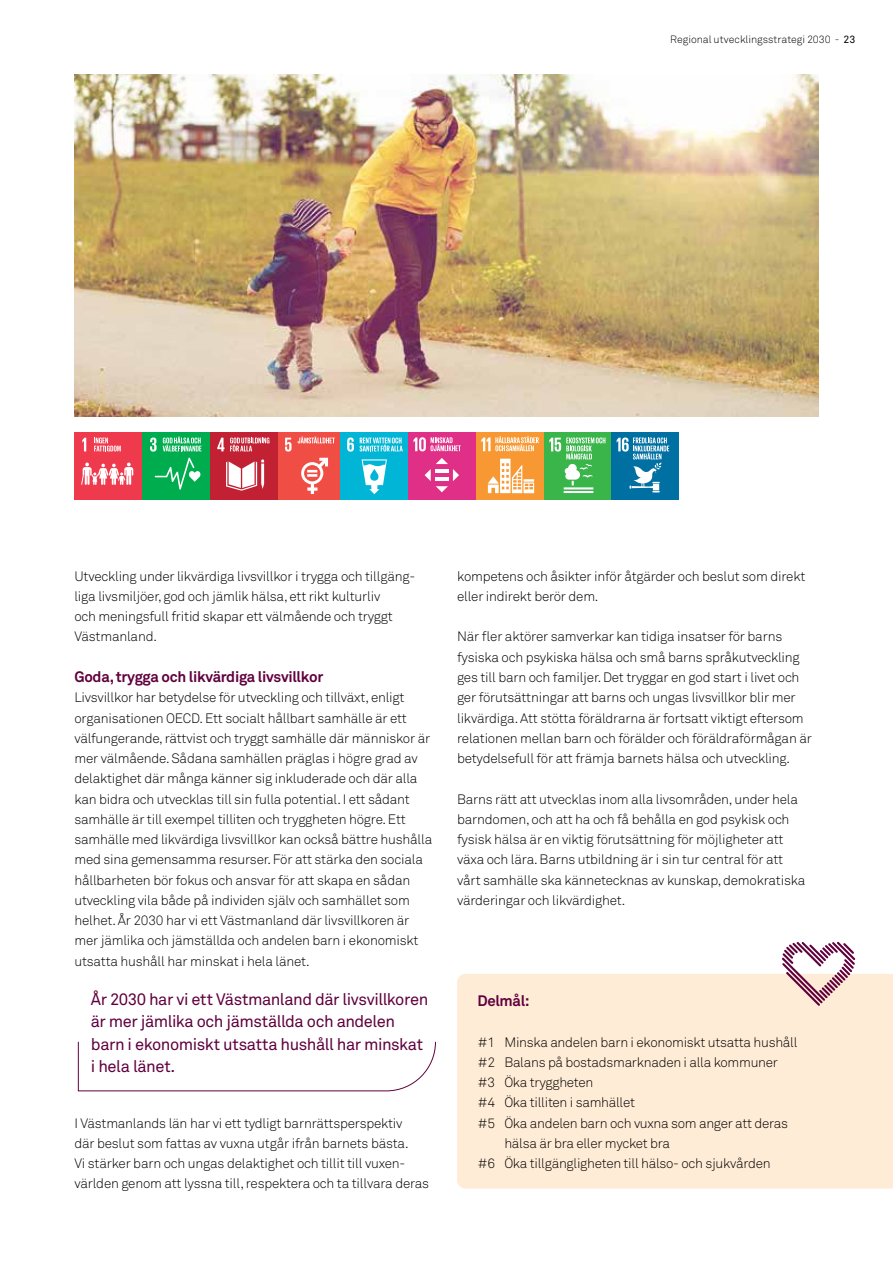
<style>
.page{position:relative;width:893px;height:1263px;background:#fff}
.page>*{position:absolute;margin:0;border:0;box-sizing:border-box;transform-origin:0 0}
.t1{font:16.5px/22.5px "Akkurat Std";letter-spacing:-.025em;color:#60003d}
.t2{font:700 15px "Akkurat Std";letter-spacing:-.02em;color:#60003d}
.t3{font:300 13.5px/20.2px "Akkurat Std";letter-spacing:-.015em;color:#000}
.t4{font:300 10.5px "Akkurat Std";color:#000}
.s1{font-weight:400}
</style>
<div class="page">
<img style="left:74px;top:74px;width:745px;height:343px">
<svg style="left:78px;top:1041px;width:358px;height:50px"></svg>
<div style="left:544px;top:432px;width:67px;height:68px;background:#39b54a"></div>
<hr style="left:564px;top:487px;width:29px;height:2px;background:#fff">
<hr style="left:564px;top:491px;width:29px;height:2px;background:#fff">
<svg style="left:549px;top:437px;width:56px;height:48px"></svg>
<div style="left:74px;top:432px;width:68px;height:68px;background:#ef3a4d"></div>
<svg style="left:82px;top:438px;width:4px;height:13px"></svg>
<svg style="left:81px;top:463px;width:52px;height:22px"></svg>
<svg style="left:94px;top:437px;width:27px;height:14px"></svg>
<div style="left:142px;top:432px;width:68px;height:68px;background:#00ad4e"></div>
<svg style="left:150px;top:437px;width:7px;height:15px"></svg>
<svg style="left:155px;top:458px;width:45px;height:32px"></svg>
<svg style="left:163px;top:437px;width:39px;height:14px"></svg>
<div style="left:210px;top:432px;width:68px;height:68px;background:#c22033"></div>
<svg style="left:217px;top:438px;width:7px;height:13px"></svg>
<svg style="left:226px;top:459px;width:38px;height:31px"></svg>
<svg style="left:230px;top:437px;width:39px;height:14px"></svg>
<div style="left:278px;top:432px;width:67px;height:68px;background:#f04e44"></div>
<svg style="left:285px;top:438px;width:6px;height:14px"></svg>
<svg style="left:301px;top:458px;width:27px;height:36px"></svg>
<svg style="left:298px;top:437px;width:37px;height:6px"></svg>
<div style="left:340px;top:432px;width:68px;height:68px;background:#00b5d5"></div>
<svg style="left:347px;top:437px;width:7px;height:15px"></svg>
<svg style="left:362px;top:459px;width:25px;height:35px"></svg>
<svg style="left:360px;top:437px;width:43px;height:14px"></svg>
<div style="left:408px;top:432px;width:68px;height:68px;background:#e02f87"></div>
<svg style="left:425px;top:458px;width:34px;height:34px"></svg>
<hr style="left:435px;top:469px;width:13px;height:4px;background:#fff">
<hr style="left:435px;top:477px;width:13px;height:4px;background:#fff">
<svg style="left:413px;top:437px;width:48px;height:14px"></svg>
<div style="left:476px;top:432px;width:68px;height:68px;background:#f89833"></div>
<svg style="left:488px;top:459px;width:46px;height:34px"></svg>
<svg style="left:481px;top:436px;width:58px;height:15px"></svg>
<div style="left:611px;top:432px;width:68px;height:68px;background:#0070a2"></div>
<svg style="left:617px;top:437px;width:52px;height:56px"></svg>
<div style="left:457px;top:974px;width:436px;height:214px;background:#ffecd6"></div>
<svg style="left:780px;top:941px;width:77px;height:67px"></svg>
<p class="t4" style="left:670px;top:33px;width:187px">Regional utvecklingsstrategi 2030 - <span class="s1">23</span></p>
<p class="t3" style="left:74px;top:566px;width:342px">Utveckling under likvärdiga livsvillkor i trygga och tillgäng&shy;liga livsmiljöer, god och jämlik hälsa, ett rikt kulturliv<br>och meningsfull fritid skapar ett välmående och tryggt Västmanland.</p>
<p class="t2" style="left:74px;top:667px;width:250px">Goda, trygga och likvärdiga livsvillkor</p>
<p class="t3" style="left:74px;top:687px;width:359px">Livsvillkor har betydelse för utveckling och tillväxt, enligt organisationen OECD. Ett socialt hållbart samhälle är ett välfungerande, rättvist och tryggt samhälle där människor är mer välmående. Sådana samhällen präglas i högre grad av delaktighet där många känner sig inkluderade och där alla kan bidra och utvecklas till sin fulla potential. I ett sådant samhälle är till exempel tilliten och tryggheten högre. Ett samhälle med likvärdiga livsvillkor kan också bättre hushålla med sina gemensamma resurser. För att stärka den sociala hållbarheten bör fokus och ansvar för att skapa en sådan utveckling vila både på individen själv och samhället som helhet. År 2030 har vi ett Västmanland där livsvillkoren är mer jämlika och jämställda och andelen barn i ekonomiskt utsatta hushåll har minskat i hela länet.</p>
<p class="t3" style="left:457px;top:566px;width:350px">kompetens och åsikter inför åtgärder och beslut som direkt eller indirekt berör dem.</p>
<p class="t3" style="left:457px;top:627px;width:356px">När fler aktörer samverkar kan tidiga insatser för barns fysiska och psykiska hälsa och små barns språkutveckling ges till barn och familjer. Det tryggar en god start i livet och ger förutsättningar att barns och ungas livsvillkor blir mer likvärdiga. Att stötta föräldrarna är fortsatt viktigt eftersom relationen mellan barn och förälder och föräldraförmågan är betydelsefull för att främja barnets hälsa och utveckling.</p>
<p class="t3" style="left:457px;top:789px;width:350px">Barns rätt att utvecklas inom alla livsområden, under hela barndomen, och att ha och få behålla en god psykisk och fysisk hälsa är en viktig förutsättning för möjligheter att växa och lära. Barns utbildning är i sin tur central för att vårt samhälle ska kännetecknas av kunskap, demokratiska värderingar och likvärdighet.</p>
<p class="t1" style="left:91px;top:988px;width:339px">År 2030 har vi ett Västmanland där livsvillkoren är mer jämlika och jämställda och andelen barn i ekonomiskt utsatta hushåll har minskat i hela länet.</p>
<p class="t2" style="left:477px;top:991px;width:54px">Delmål:</p>
<p class="t3" style="left:477px;top:1032px;width:322px">#1 Minska andelen barn i ekonomiskt utsatta hushåll</p>
<p class="t3" style="left:477px;top:1052px;width:302px">#2 Balans på bostadsmarknaden i alla kommuner</p>
<p class="t3" style="left:477px;top:1072px;width:117px">#3 Öka tryggheten</p>
<p class="t3" style="left:477px;top:1092px;width:159px">#4 Öka tilliten i samhället</p>
<p class="t3" style="left:477px;top:1113px;width:312px">#5 Öka andelen barn och vuxna som anger att deras</p>
<p class="t3" style="left:504px;top:1133px;width:167px">hälsa är bra eller mycket bra</p>
<p class="t3" style="left:477px;top:1153px;width:295px">#6 Öka tillgängligheten till hälso- och sjukvården</p>
<p class="t3" style="left:74px;top:1113px;width:356px">I Västmanlands län har vi ett tydligt barnrättsperspektiv<br>där beslut som fattas av vuxna utgår ifrån barnets bästa.<br>Vi stärker barn och ungas delaktighet och tillit till vuxen&shy;världen genom att lyssna till, respektera och ta tillvara deras</p>
</div>
